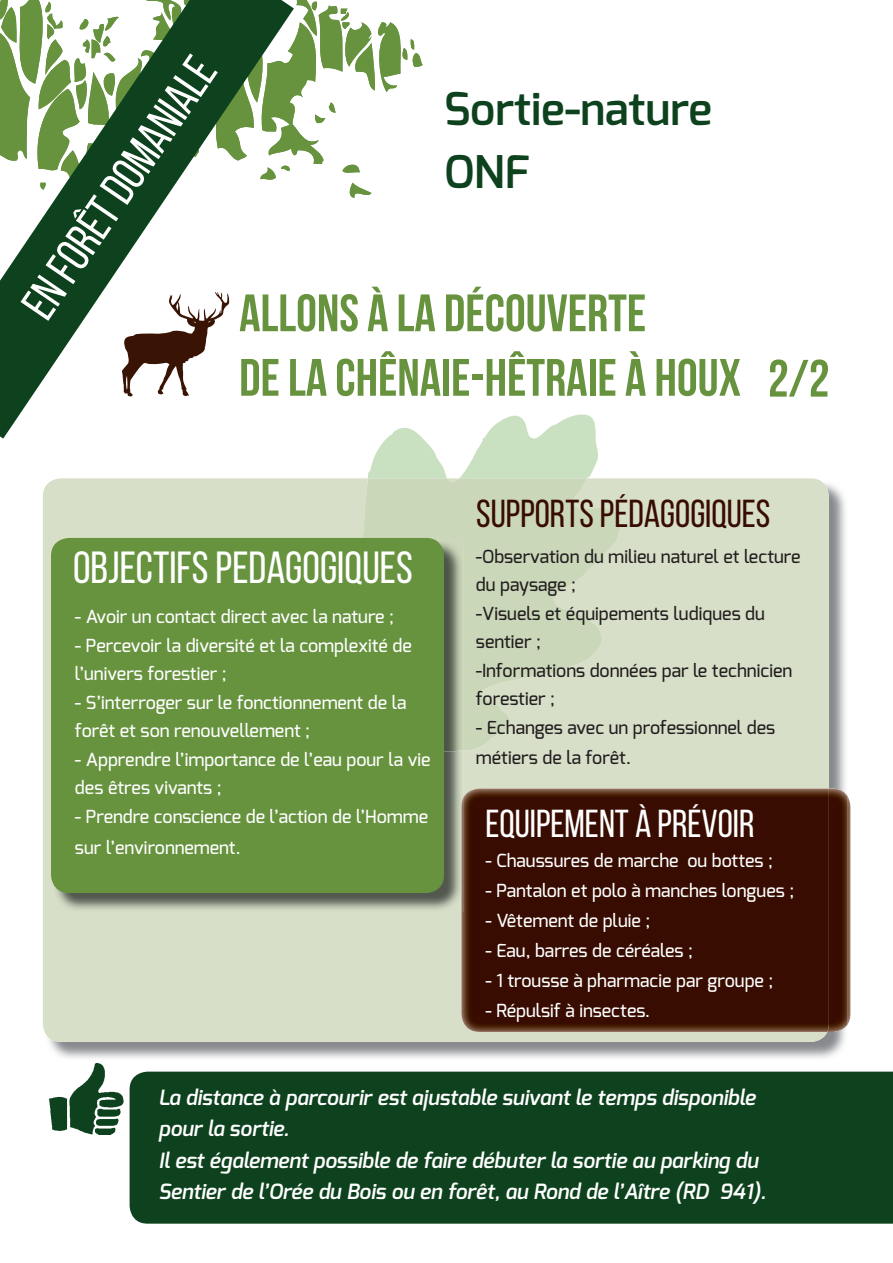
<style>
.page{position:relative;width:893px;height:1263px;background:#fff}
.page>*{position:absolute;margin:0;border:0;box-sizing:border-box;transform-origin:0 0}
.t1{font:700 52.5px/64.5px "Bebas Neue";color:#67933f}
.t2{font:48px "Bebas Neue";color:#fff}
.t3{font:45px "Bebas Neue";color:#fff}
.t4{font:600 45px/63px "Exo";color:#0e421e}
.t5{font:39px "Bebas Neue";color:#380c00}
.t6{font:39px "Bebas Neue";color:#fff}
.t7{font:italic 600 21px/31.5px "Exo";color:#fff}
.t8{font:500 18px/28.5px "Exo";color:#fff}
.t9{font:500 18px/28.5px "Exo";color:#231f20}
</style>
<div class="page">
<svg style="left:368px;top:414px;width:230px;height:64px"></svg>
<div style="left:130px;top:1071px;width:763px;height:153px;background:#0e421e"></div>
<svg style="left:294px;top:0;width:129px;height:198px"></svg>
<svg style="left:0;top:0;width:294px;height:439px"></svg>
<svg style="left:122px;top:291px;width:108px;height:105px"></svg>
<img style="left:829px;top:484px;width:16px;height:304px">
<img style="left:49px;top:1032px;width:797px;height:26px">
<div style="left:43px;top:478px;width:786px;height:564px;background:#d7dfc8"></div>
<svg style="left:362px;top:478px;width:260px;height:272px;background:#ced9bd"></svg>
<img style="left:53px;top:540px;width:307px;height:372px">
<img style="left:360px;top:864px;width:101px;height:48px">
<img style="left:435px;top:540px;width:28px;height:324px">
<div style="left:51px;top:538px;width:393px;height:355px;background:#67933f;border-radius:18px"></div>
<img style="left:848px;top:797px;width:2px;height:227px">
<img style="left:829px;top:788px;width:19px;height:244px">
<img style="left:461px;top:788px;width:368px;height:244px">
<img style="left:461px;top:798px;width:2px;height:114px">
<img style="left:49px;top:1064px;width:75px;height:70px">
<h2 class="t2" style="left:13px;top:299px;width:306px;rotate:-56deg">EN FORÊT DOMANIALE</h2>
<h3 class="t4" style="left:444px;top:77px;width:269px">Sortie-nature<br>ONF</h3>
<h1 class="t1" style="left:239px;top:280px;width:592px">ALLONS À LA DÉCOUVERTE<br>DE LA CHÊNAIE-HÊTRAIE À HOUX 2/2</h1>
<h3 class="t5" style="left:476px;top:492px;width:296px">SUPPORTS PÉDAGOGIQUES</h3>
<h3 class="t3" style="left:73px;top:543px;width:341px">OBJECTIFS PEDAGOGIQUES</h3>
<p class="t9" style="left:476px;top:542px;width:326px">-Observation du milieu naturel et lecture du paysage ;<br>-Visuels et équipements ludiques du sentier ;<br>-Informations données par le technicien forestier ;</p>
<p class="t9" style="left:476px;top:712px;width:301px;line-height:30px">- Echanges avec un professionnel des métiers de la forêt.</p>
<p class="t8" style="left:75px;top:602px;width:321px">- Avoir un contact direct avec la nature ;</p>
<p class="t8" style="left:75px;top:631px;width:338px">- Percevoir la diversité et la complexité de l’univers forestier ;</p>
<p class="t8" style="left:75px;top:688px;width:333px">- S’interroger sur le fonctionnement de la forêt et son renouvellement ;</p>
<p class="t8" style="left:75px;top:745px;width:357px">- Apprendre l’importance de l’eau pour la vie des êtres vivants ;</p>
<p class="t8" style="left:75px;top:800px;width:355px;line-height:31.5px">- Prendre conscience de l’action de l’Homme sur l’environnement.</p>
<h3 class="t6" style="left:485px;top:802px;width:270px">EQUIPEMENT À PRÉVOIR</h3>
<p class="t8" style="left:485px;top:846px;width:289px">- Chaussures de marche ou bottes ;</p>
<p class="t8" style="left:485px;top:876px;width:310px">- Pantalon et polo à manches longues ;</p>
<p class="t8" style="left:485px;top:906px;width:166px">- Vêtement de pluie ;</p>
<p class="t8" style="left:485px;top:936px;width:209px">- Eau, barres de céréales ;</p>
<p class="t8" style="left:485px;top:966px;width:289px">- 1 trousse à pharmacie par groupe ;</p>
<p class="t8" style="left:485px;top:996px;width:166px">- Répulsif à insectes.</p>
<p class="t7" style="left:159px;top:1081px;width:609px">La distance à parcourir est ajustable suivant le temps disponible pour la sortie.<br>Il est également possible de faire débuter la sortie au parking du Sentier de l’Orée du Bois ou en forêt, au Rond de l’Aître (RD 941).</p>
</div>
